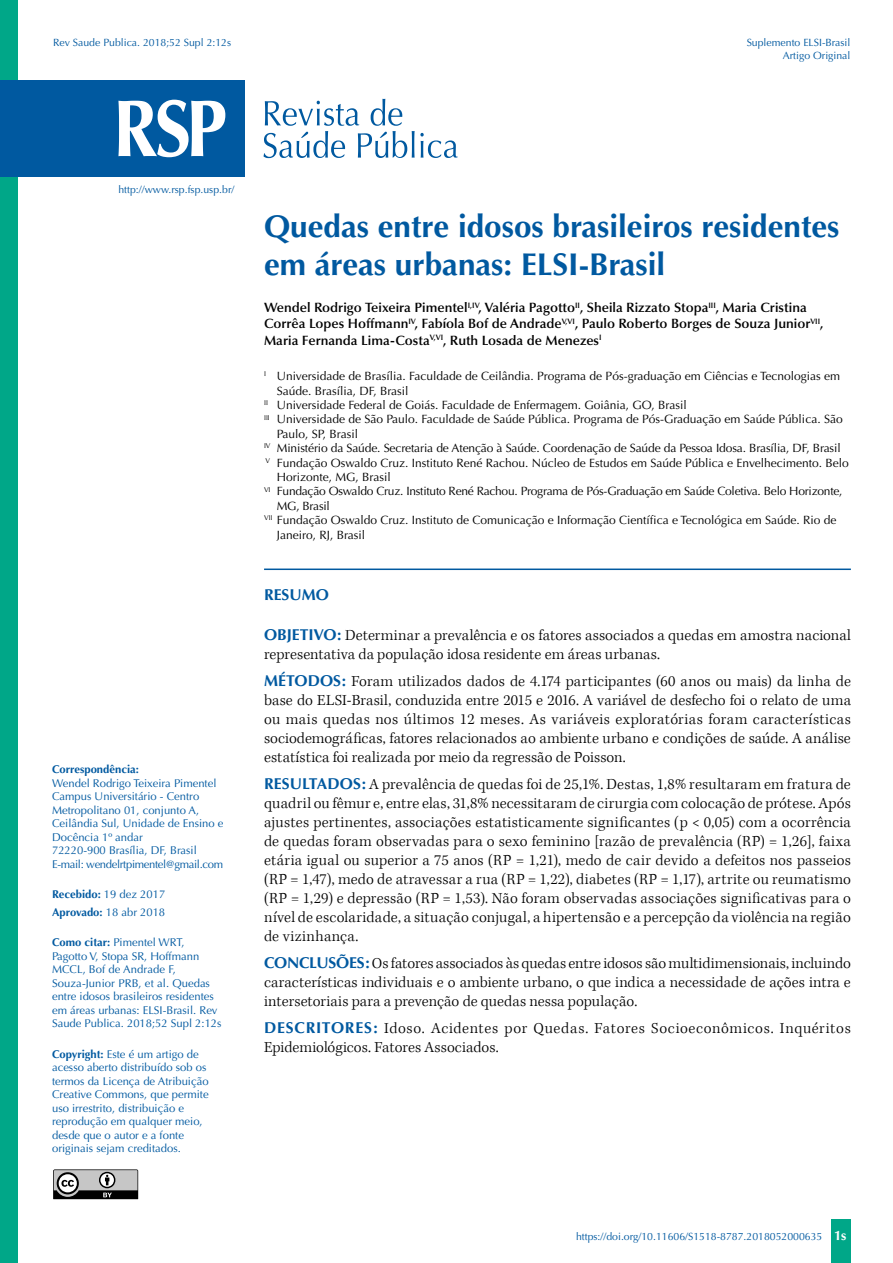
<style>
.page{position:relative;width:893px;height:1263px;background:#fff}
.page>*{position:absolute;margin:0;border:0;box-sizing:border-box;transform-origin:0 0}
.t1{font:700 31.5px/37.8px "Optima";color:#0059a0}
.t2{font:300 15.75px/18.9px "Kepler Std";letter-spacing:.01em;color:#000;text-align:justify}
.t3{font:300 15.75px/18.9px "Kepler Std";letter-spacing:.035em;color:#000}
.t4{font:700 15.75px "Optima";color:#0059a0}
.t5{font:600 13.5px/16.2px "Optima";color:#000}
.t6{font:700 13.5px "Optima";color:#fff}
.t7{font:12px "Optima";color:#000}
.t8{font:12px "Optima";letter-spacing:-.02em;color:#000}
.t9{font:11.25px/13.5px "Optima";color:#0059a0}
.t10{font:700 11.25px/17.7px "Optima";color:#0059a0}
.t11{font:10.5px/12.6px "Optima";color:#0059a0;text-align:right}
.s1{font-weight:400}
.s2{font-weight:700}
.s3{font-family:"Optima";font-weight:700;color:#0059a0}
</style>
<div class="page">
<div style="left:831px;top:1220px;width:20px;height:43px;background:#00a788"></div>
<hr style="left:264px;top:568px;width:587px;height:2px;background:#0059a0">
<svg style="left:53px;top:1169px;width:85px;height:30px;background:#838383"></svg>
<div style="left:0;top:0;width:18px;height:1263px;background:#00a788"></div>
<svg style="left:263px;top:99px;width:195px;height:59px"></svg>
<div style="left:0;top:80px;width:244px;height:96px;background:#0059a0"></div>
<svg style="left:118px;top:100px;width:107px;height:57px"></svg>
<p class="t11" style="left:53px;top:36px;width:180px">Rev Saude Publica. 2018;52 Supl 2:12s</p>
<p class="t11" style="left:747px;top:36px;width:105px">Suplemento ELSI-Brasil<br>Artigo Original</p>
<p class="t11" style="left:118px;top:183px;width:117px">http://www.rsp.fsp.usp.br/</p>
<p class="t10" style="left:52px;top:761px;width:88px">Correspondência:</p>
<p class="t9" style="left:52px;top:776px;width:173px">Wendel Rodrigo Teixeira Pimentel<br>Campus Universitário - Centro<br>Metropolitano 01, conjunto A,<br>Ceilândia Sul, Unidade de Ensino e<br>Docência 1º andar<br>72220-900 Brasília, DF, Brasil<br>E-mail: wendelrtpimentel@gmail.com</p>
<p class="t10" style="left:52px;top:886px;width:115px">Recebido: <span class="s1">19 dez 2017<br></span>Aprovado: <span class="s1">18 abr 2018</span></p>
<p class="t9" style="left:52px;top:936px;width:171px"><span class="s2">Como citar:</span> Pimentel WRT,<br>Pagotto V, Stopa SR, Hoffmann<br>MCCL, Bof de Andrade F,<br>Souza-Junior PRB, et al. Quedas entre idosos brasileiros residentes em áreas urbanas: ELSI-Brasil. Rev<br>Saude Publica. 2018;52 Supl 2:12s</p>
<p class="t9" style="left:52px;top:1047px;width:158px"><span class="s2">Copyright:</span> Este é um artigo de acesso aberto distribuído sob os termos da Licença de Atribuição<br>Creative Commons, que permite uso irrestrito, distribuição e reprodução em qualquer meio, desde que o autor e a fonte originais sejam creditados.</p>
<h1 class="t1" style="left:264px;top:208px;width:577px">Quedas entre idosos brasileiros residentes em áreas urbanas: ELSI-Brasil</h1>
<p class="t5" style="left:264px;top:300px;width:561px">Wendel Rodrigo Teixeira Pimentel<sup>I,IV</sup>, Valéria Pagotto<sup>II</sup>, Sheila Rizzato Stopa<sup>III</sup>, Maria Cristina<br>Corrêa Lopes Hoffmann<sup>IV</sup>, Fabíola Bof de Andrade<sup>V,VI</sup>, Paulo Roberto Borges de Souza Junior<sup>VII</sup>,<br>Maria Fernanda Lima-Costa<sup>V,VI</sup>, Ruth Losada de Menezes<sup>I</sup></p>
<p class="t7" style="left:264px;top:369px;width:578px"><sup>I</sup> Universidade de Brasília. Faculdade de Ceilândia. Programa de Pós-graduação em Ciências e Tecnologias em</p>
<p class="t7" style="left:277px;top:384px;width:133px">Saúde. Brasília, DF, Brasil</p>
<p class="t7" style="left:264px;top:398px;width:424px"><sup>II</sup> Universidade Federal de Goiás. Faculdade de Enfermagem. Goiânia, GO, Brasil</p>
<p class="t7" style="left:264px;top:412px;width:580px"><sup>III</sup> Universidade de São Paulo. Faculdade de Saúde Pública. Programa de Pós-Graduação em Saúde Pública. São</p>
<p class="t7" style="left:277px;top:427px;width:83px">Paulo, SP, Brasil</p>
<p class="t7" style="left:264px;top:441px;width:578px"><sup>IV</sup> Ministério da Saúde. Secretaria de Atenção à Saúde. Coordenação de Saúde da Pessoa Idosa. Brasília, DF, Brasil</p>
<p class="t7" style="left:265px;top:456px;width:585px"><sup>V</sup> Fundação Oswaldo Cruz. Instituto René Rachou. Núcleo de Estudos em Saúde Pública e Envelhecimento. Belo</p>
<p class="t7" style="left:277px;top:470px;width:115px">Horizonte, MG, Brasil</p>
<p class="t8" style="left:264px;top:484px;width:580px"><sup>VI</sup> Fundação Oswaldo Cruz. Instituto René Rachou. Programa de Pós-Graduação em Saúde Coletiva. Belo Horizonte,</p>
<p class="t8" style="left:277px;top:499px;width:55px">MG, Brasil</p>
<p class="t7" style="left:264px;top:513px;width:574px"><sup>VII</sup> Fundação Oswaldo Cruz. Instituto de Comunicação e Informação Científica e Tecnológica em Saúde. Rio de</p>
<p class="t7" style="left:277px;top:528px;width:90px">Janeiro, RJ, Brasil</p>
<p class="t4" style="left:264px;top:585px;width:66px">RESUMO</p>
<p class="t2" style="left:264px;top:626px;width:588px"><span class="s3">OBJETIVO:</span> Determinar a prevalência e os fatores associados a quedas em amostra nacional representativa da população idosa residente em áreas urbanas.</p>
<p class="t2" style="left:264px;top:672px;width:588px"><span class="s3">MÉTODOS:</span> Foram utilizados dados de 4.174 participantes (60 anos ou mais) da linha de base do ELSI-Brasil, conduzida entre 2015 e 2016. A variável de desfecho foi o relato de uma ou mais quedas nos últimos 12 meses. As variáveis exploratórias foram características sociodemográficas, fatores relacionados ao ambiente urbano e condições de saúde. A análise estatística foi realizada por meio da regressão de Poisson.</p>
<p class="t2" style="left:264px;top:776px;width:588px"><span class="s3">RESULTADOS:</span> A prevalência de quedas foi de 25,1%. Destas, 1,8% resultaram em fratura de quadril ou fêmur e, entre elas, 31,8% necessitaram de cirurgia com colocação de prótese. Após ajustes pertinentes, associações estatisticamente significantes (p &lt; 0,05) com a ocorrência de quedas foram observadas para o sexo feminino [razão de prevalência (RP) = 1,26], faixa etária igual ou superior a 75 anos (RP = 1,21), medo de cair devido a defeitos nos passeios (RP = 1,47), medo de atravessar a rua (RP = 1,22), diabetes (RP = 1,17), artrite ou reumatismo (RP = 1,29) e depressão (RP = 1,53). Não foram observadas associações significativas para o nível de escolaridade, a situação conjugal, a hipertensão e a percepção da violência na região de vizinhança.</p>
<p class="t2" style="left:264px;top:954px;width:588px"><span class="s3">CONCLUSÕES:</span> Os fatores associados às quedas entre idosos são multidimensionais, incluindo características individuais e o ambiente urbano, o que indica a necessidade de ações intra e intersetoriais para a prevenção de quedas nessa população.</p>
<p class="t3" style="left:264px;top:1019px;width:588px"><span class="s3">DESCRITORES:</span> Idoso. Acidentes por Quedas. Fatores Socioeconômicos. Inquéritos<br>Epidemiológicos. Fatores Associados.</p>
<p class="t11" style="left:576px;top:1230px;width:248px">https://doi.org/10.11606/S1518-8787.2018052000635</p>
<p class="t6" style="left:834px;top:1227px;width:14px">1s</p>
</div>
